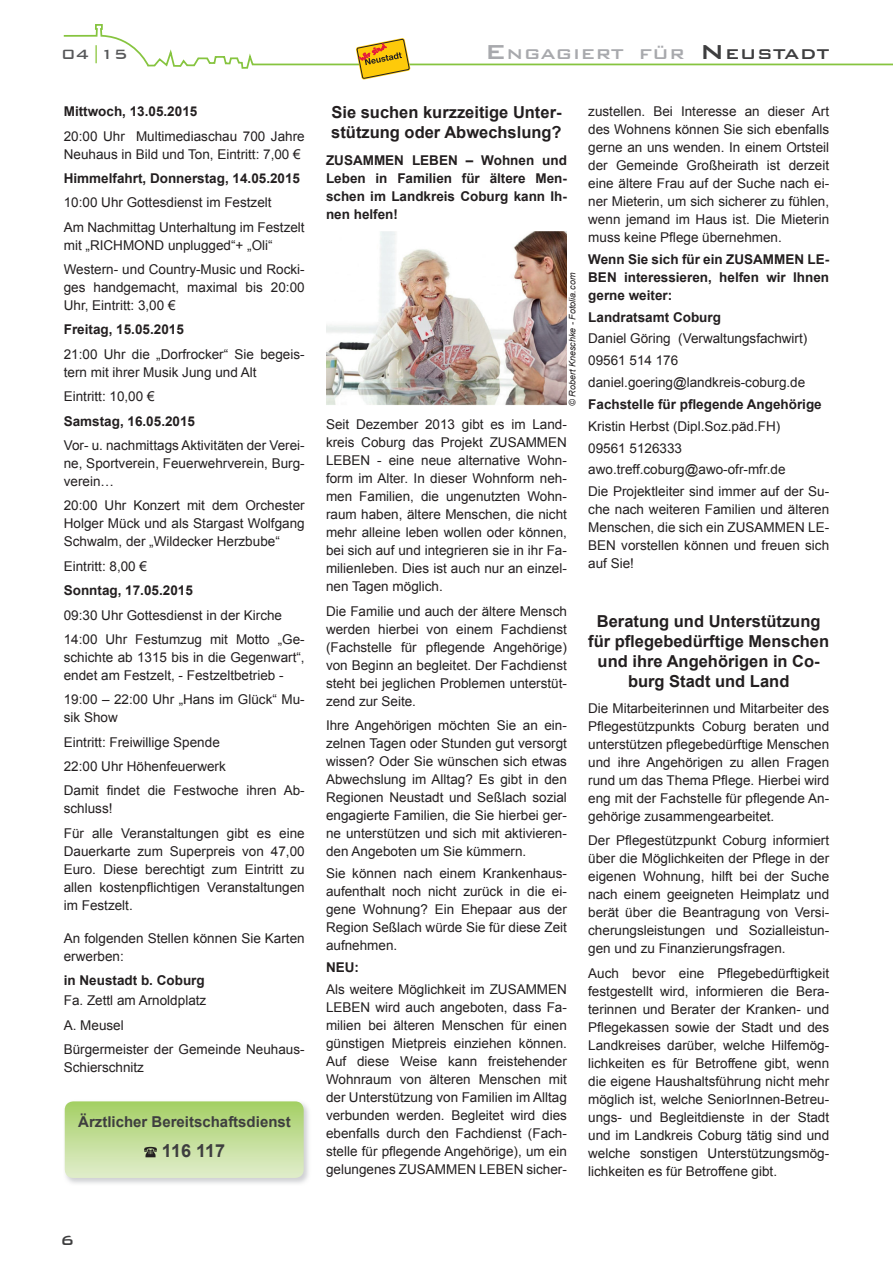
<style>
.page{position:relative;width:893px;height:1263px;background:#fff}
.page>*{position:absolute;margin:0;border:0;box-sizing:border-box;transform-origin:0 0}
.t1{font:500 18.9px "Bank Gothic BT";color:#a8a9ad;scale:1.06 1}
.t2{font:700 18px "Arial";letter-spacing:-.03em;color:#3e3e3f}
.t3{font:500 18px "Bank Gothic BT";color:#57585a}
.t4{font:500 18px "Bank Gothic BT";color:#3e3e3f}
.t5{font:700 16.5px/19.8px "Arial";color:#231f20}
.t6{font:700 15px "Arial";color:#3e3e3f}
.t7{font:13.5px/18px "Arial";color:#231f20}
.t8{font:700 13.5px/18px "Arial";color:#231f20;text-align:justify}
.t9{font:italic 9px "Arial";color:#231f20}
.s1{color:#8bc63e}
.s2{font-size:27px}
.s3{font-size:27px;color:#3e3e3f}
.s4{color:#3e3e3f}
</style>
<div class="page">
<svg style="left:63px;top:24px;width:830px;height:45px"></svg>
<svg style="left:356px;top:38px;width:54px;height:42px"></svg>
<img style="left:326px;top:231px;width:241px;height:174px">
<img style="left:64px;top:1104px;width:245px;height:80px">
<svg style="left:65px;top:1101px;width:239px;height:77px;background:#c2dd98"></svg>
<h2 class="t3" style="left:62px;top:44px;width:68px">04<span class="s1">|</span>15</h2>
<h1 class="t1" style="left:485px;top:44px;width:326px"><span class="s2">E</span>NGAGIERT FÜR <span class="s3">N</span><span class="s4">EUSTADT</span></h1>
<p class="t8" style="left:64px;top:103px;width:135px">Mittwoch, 13.05.2015</p>
<p class="t7" style="left:64px;top:127px;width:242px">20:00 Uhr Multimediaschau 700 Jahre<br>Neuhaus in Bild und Ton, Eintritt: 7,00 €</p>
<p class="t8" style="left:64px;top:170px;width:238px">Himmelfahrt, Donnerstag, 14.05.2015</p>
<p class="t7" style="left:64px;top:190px;width:242px;line-height:24.5px">10:00 Uhr Gottesdienst im Festzelt<br>Am Nachmittag Unterhaltung im Festzelt</p>
<p class="t7" style="left:64px;top:233px;width:242px;line-height:24.5px">mit „RICHMOND unplugged“+ „Oli“<br>Western- und Country-Music und Rocki-</p>
<p class="t7" style="left:64px;top:278px;width:242px">ges handgemacht, maximal bis 20:00<br>Uhr, Eintritt: 3,00 €</p>
<p class="t8" style="left:64px;top:321px;width:122px">Freitag, 15.05.2015</p>
<p class="t7" style="left:64px;top:345px;width:242px">21:00 Uhr die „Dorfrocker“ Sie begeis&shy;tern mit ihrer Musik Jung und Alt</p>
<p class="t7" style="left:64px;top:388px;width:92px">Eintritt: 10,00 €</p>
<p class="t8" style="left:64px;top:412px;width:133px">Samstag, 16.05.2015</p>
<p class="t7" style="left:64px;top:436px;width:242px;text-align:justify">Vor- u. nachmittags Aktivitäten der Verei&shy;ne, Sportverein, Feuerwehrverein, Burg&shy;verein…</p>
<p class="t7" style="left:64px;top:497px;width:242px;text-align:justify">20:00 Uhr Konzert mit dem Orchester Holger Mück und als Stargast Wolfgang Schwalm, der „Wildecker Herzbube“</p>
<p class="t7" style="left:64px;top:557px;width:85px">Eintritt: 8,00 €</p>
<p class="t8" style="left:64px;top:582px;width:131px">Sonntag, 17.05.2015</p>
<p class="t7" style="left:64px;top:603px;width:242px;line-height:24.5px">09:30 Uhr Gottesdienst in der Kirche<br>14:00 Uhr Festumzug mit Motto „Ge-</p>
<p class="t7" style="left:64px;top:648px;width:242px">schichte ab 1315 bis in die Gegenwart“, endet am Festzelt, - Festzeltbetrieb -</p>
<p class="t7" style="left:64px;top:691px;width:242px">19:00 – 22:00 Uhr „Hans im Glück“ Mu&shy;sik Show</p>
<p class="t7" style="left:64px;top:730px;width:242px;line-height:24.5px">Eintritt: Freiwillige Spende<br>22:00 Uhr Höhenfeuerwerk<br>Damit findet die Festwoche ihren Ab-</p>
<p class="t7" style="left:64px;top:796px;width:242px;line-height:24.5px">schluss!<br>Für alle Veranstaltungen gibt es eine</p>
<p class="t7" style="left:64px;top:842px;width:242px;text-align:justify">Dauerkarte zum Superpreis von 47,00<br>Euro. Diese berechtigt zum Eintritt zu allen kostenpflichtigen Veranstaltungen im Festzelt.</p>
<p class="t7" style="left:64px;top:929px;width:242px">An folgenden Stellen können Sie Karten erwerben:</p>
<p class="t8" style="left:64px;top:972px;width:143px">in Neustadt b. Coburg</p>
<p class="t7" style="left:64px;top:988px;width:242px;line-height:24.5px">Fa. Zettl am Arnoldplatz<br>A. Meusel<br>Bürgermeister der Gemeinde Neuhaus-</p>
<p class="t7" style="left:64px;top:1058px;width:82px">Schierschnitz</p>
<p class="t6" style="left:78px;top:1112px;width:214px">Ärztlicher Bereitschaftsdienst</p>
<h2 class="t2" style="left:162px;top:1139px;width:65px">116 117</h2>
<p class="t5" style="left:331px;top:103px;width:232px">Sie suchen kurzzeitige Unter&shy;stützung oder Abwechslung?</p>
<p class="t8" style="left:326px;top:151px;width:242px">ZUSAMMEN LEBEN – Wohnen und Leben in Familien für ältere Men&shy;schen im Landkreis Coburg kann Ih&shy;nen helfen!</p>
<p class="t9" style="left:567px;top:406px;width:134px;rotate:-90deg">© Robert Kneschke - Fotolia.com</p>
<p class="t7" style="left:326px;top:416px;width:242px;text-align:justify">Seit Dezember 2013 gibt es im Land&shy;kreis Coburg das Projekt ZUSAMMEN LEBEN - eine neue alternative Wohn&shy;form im Alter. In dieser Wohnform neh&shy;men Familien, die ungenutzten Wohn&shy;raum haben, ältere Menschen, die nicht mehr alleine leben wollen oder können, bei sich auf und integrieren sie in ihr Fa&shy;milienleben. Dies ist auch nur an einzel&shy;nen Tagen möglich.</p>
<p class="t7" style="left:326px;top:602px;width:242px;text-align:justify">Die Familie und auch der ältere Mensch werden hierbei von einem Fachdienst (Fachstelle für pflegende Angehörige) von Beginn an begleitet. Der Fachdienst steht bei jeglichen Problemen unterstüt&shy;zend zur Seite.</p>
<p class="t7" style="left:326px;top:716px;width:242px;text-align:justify">Ihre Angehörigen möchten Sie an ein&shy;zelnen Tagen oder Stunden gut versorgt wissen? Oder Sie wünschen sich etwas Abwechslung im Alltag? Es gibt in den Regionen Neustadt und Seßlach sozial engagierte Familien, die Sie hierbei ger&shy;ne unterstützen und sich mit aktivieren&shy;den Angeboten um Sie kümmern.</p>
<p class="t7" style="left:326px;top:865px;width:242px;text-align:justify">Sie können nach einem Krankenhaus&shy;aufenthalt noch nicht zurück in die ei&shy;gene Wohnung? Ein Ehepaar aus der Region Seßlach würde Sie für diese Zeit aufnehmen.</p>
<p class="t8" style="left:326px;top:959px;width:34px">NEU:</p>
<p class="t7" style="left:326px;top:980px;width:242px;text-align:justify">Als weitere Möglichkeit im ZUSAMMEN LEBEN wird auch angeboten, dass Fa&shy;milien bei älteren Menschen für einen günstigen Mietpreis einziehen können.<br>Auf diese Weise kann freistehender Wohnraum von älteren Menschen mit der Unterstützung von Familien im Alltag verbunden werden. Begleitet wird dies ebenfalls durch den Fachdienst (Fach&shy;stelle für pflegende Angehörige), um ein gelungenes ZUSAMMEN LEBEN sicher-</p>
<p class="t7" style="left:588px;top:102px;width:242px;text-align:justify">zustellen. Bei Interesse an dieser Art des Wohnens können Sie sich ebenfalls gerne an uns wenden. In einem Ortsteil der Gemeinde Großheirath ist derzeit eine ältere Frau auf der Suche nach ei&shy;ner Mieterin, um sich sicherer zu fühlen, wenn jemand im Haus ist. Die Mieterin muss keine Pflege übernehmen.</p>
<p class="t8" style="left:588px;top:251px;width:242px">Wenn Sie sich für ein ZUSAMMEN LE-BEN interessieren, helfen wir Ihnen gerne weiter:</p>
<p class="t8" style="left:588px;top:308px;width:134px">Landratsamt Coburg</p>
<p class="t7" style="left:588px;top:328px;width:221px;line-height:21.9px">Daniel Göring (Verwaltungsfachwirt)<br>09561 514 176 daniel.goering@landkreis-coburg.de</p>
<p class="t8" style="left:588px;top:396px;width:235px">Fachstelle für pflegende Angehörige</p>
<p class="t7" style="left:588px;top:415px;width:242px;line-height:21.9px">Kristin Herbst (Dipl.Soz.päd.FH)<br>09561 5126333 awo.treff.coburg@awo-ofr-mfr.de<br>Die Projektleiter sind immer auf der Su-</p>
<p class="t7" style="left:588px;top:501px;width:242px;text-align:justify">che nach weiteren Familien und älteren Menschen, die sich ein ZUSAMMEN LE-BEN vorstellen können und freuen sich auf Sie!</p>
<p class="t5" style="left:588px;top:612px;width:242px;text-align:center">Beratung und Unterstützung für pflegebedürftige Menschen und ihre Angehörigen in Co&shy;burg Stadt und Land</p>
<p class="t7" style="left:588px;top:699px;width:242px;text-align:justify">Die Mitarbeiterinnen und Mitarbeiter des Pflegestützpunkts Coburg beraten und unterstützen pflegebedürftige Menschen und ihre Angehörigen zu allen Fragen rund um das Thema Pflege. Hierbei wird eng mit der Fachstelle für pflegende An&shy;gehörige zusammengearbeitet.</p>
<p class="t7" style="left:588px;top:832px;width:242px;text-align:justify">Der Pflegestützpunkt Coburg informiert über die Möglichkeiten der Pflege in der eigenen Wohnung, hilft bei der Suche nach einem geeigneten Heimplatz und berät über die Beantragung von Versi&shy;cherungsleistungen und Sozialleistun&shy;gen und zu Finanzierungsfragen.</p>
<p class="t7" style="left:588px;top:964px;width:242px;text-align:justify">Auch bevor eine Pflegebedürftigkeit festgestellt wird, informieren die Bera&shy;terinnen und Berater der Kranken- und Pflegekassen sowie der Stadt und des Landkreises darüber, welche Hilfemög&shy;lichkeiten es für Betroffene gibt, wenn die eigene Haushaltsführung nicht mehr möglich ist, welche SeniorInnen-Betreu&shy;ungs- und Begleitdienste in der Stadt und im Landkreis Coburg tätig sind und welche sonstigen Unterstützungsmög&shy;lichkeiten es für Betroffene gibt.</p>
<h2 class="t4" style="left:61px;top:1230px;width:15px">6</h2>
</div>
